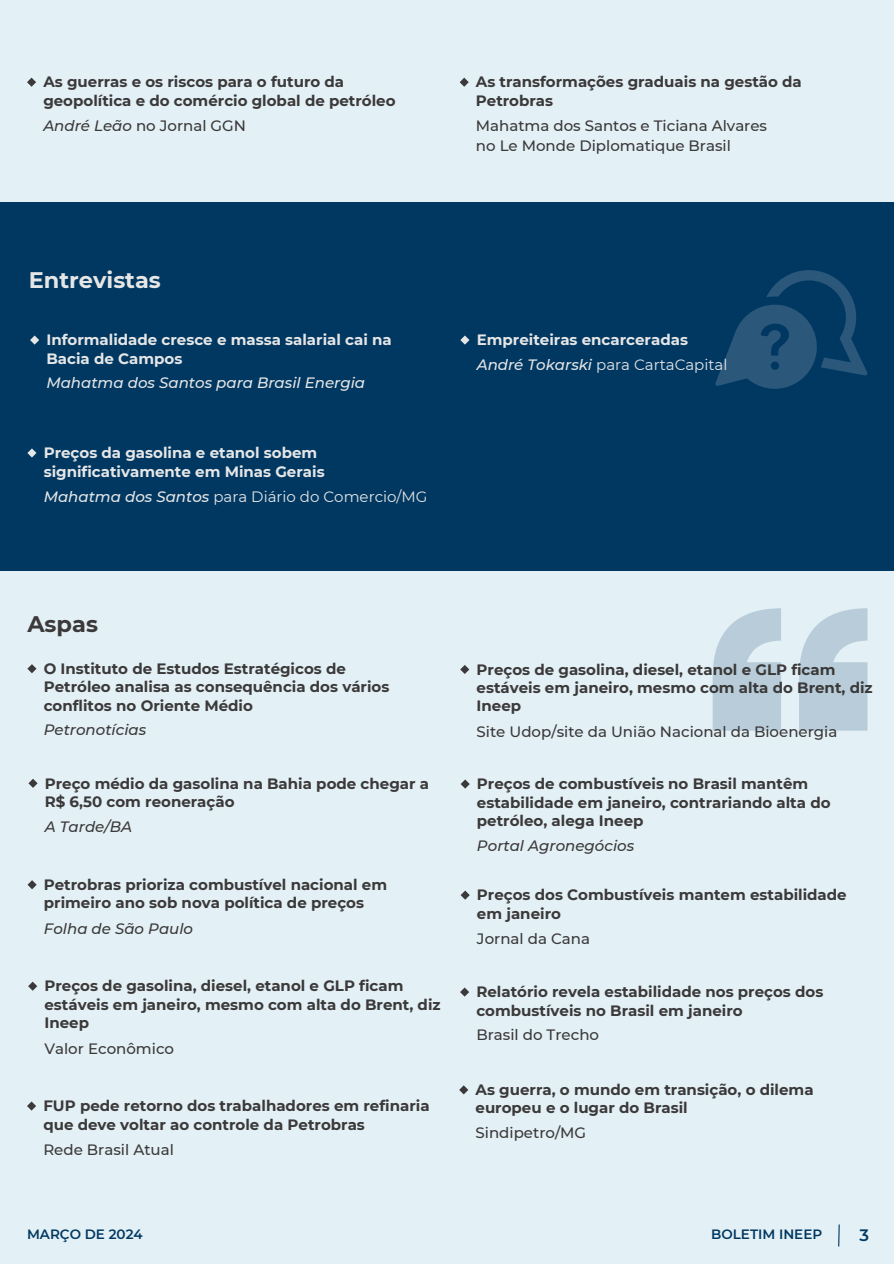
<style>
.page{position:relative;width:894px;height:1264px;background:#fff}
.page>*{position:absolute;margin:0;border:0;box-sizing:border-box;transform-origin:0 0}
.t1{font:700 22.5px "Montserrat";color:#e6e6e6}
.t2{font:700 22.5px "Montserrat";color:#3b3939}
.t3{font:600 16.5px "Montserrat";color:#003862}
.t4{font:700 15px/18.3px "Montserrat";color:#3b3939}
.t5{font:500 15px/20.7px "Montserrat";color:#3b3939}
.t6{font:700 15px/18.3px "Montserrat";color:#e6e6e6}
.t7{font:italic 500 15px "Montserrat";color:#3b3939}
.t8{font:15px "Montserrat";color:#e6e6e6}
.t9{font:italic 500 15px "Montserrat";color:#e6e6e6}
.t10{font:600 13.5px "Montserrat";color:#003862}
.s1{font-style:italic}
.s2{font-weight:500;font-style:italic}
.s3{font-weight:400}
</style>
<div class="page">
<div style="left:0;top:0;width:893px;height:1263px;background:#e3f0f5"></div>
<svg style="left:838px;top:1224px;width:2px;height:23px"></svg>
<svg style="left:27px;top:78px;width:9px;height:9px"></svg>
<svg style="left:459px;top:78px;width:9px;height:9px"></svg>
<svg style="left:27px;top:664px;width:9px;height:9px"></svg>
<svg style="left:712px;top:608px;width:155px;height:122px"></svg>
<svg style="left:28px;top:880px;width:9px;height:9px"></svg>
<svg style="left:28px;top:779px;width:10px;height:8px"></svg>
<svg style="left:27px;top:1101px;width:9px;height:9px"></svg>
<svg style="left:460px;top:779px;width:9px;height:9px"></svg>
<svg style="left:460px;top:890px;width:9px;height:9px"></svg>
<svg style="left:460px;top:665px;width:9px;height:9px"></svg>
<svg style="left:460px;top:987px;width:9px;height:9px"></svg>
<div style="left:0;top:203px;width:893px;height:368px;background:#003862"></div>
<svg style="left:27px;top:448px;width:9px;height:9px"></svg>
<svg style="left:30px;top:335px;width:9px;height:9px"></svg>
<svg style="left:715px;top:270px;width:152px;height:119px"></svg>
<svg style="left:460px;top:335px;width:9px;height:9px"></svg>
<svg style="left:28px;top:981px;width:9px;height:9px"></svg>
<svg style="left:459px;top:1085px;width:9px;height:9px"></svg>
<p class="t4" style="left:43px;top:73px;width:353px">As guerras e os riscos para o futuro da geopolítica e do comércio global de petróleo</p>
<p class="t5" style="left:43px;top:115px;width:204px"><span class="s1">André Leão</span> no Jornal GGN</p>
<p class="t4" style="left:475px;top:73px;width:327px">As transformações graduais na gestão da<br>Petrobras</p>
<p class="t5" style="left:475px;top:115px;width:293px">Mahatma dos Santos e Ticiana Alvares no Le Monde Diplomatique Brasil</p>
<h1 class="t1" style="left:29px;top:266px;width:134px">Entrevistas</h1>
<p class="t6" style="left:46px;top:331px;width:347px">Informalidade cresce e massa salarial cai na<br>Bacia de Campos</p>
<p class="t9" style="left:46px;top:373px;width:320px">Mahatma dos Santos para Brasil Energia</p>
<p class="t6" style="left:44px;top:443px;width:282px">Preços da gasolina e etanol sobem significativamente em Minas Gerais</p>
<p class="t8" style="left:44px;top:487px;width:385px"><span class="s2">Mahatma dos Santos</span> para Diário do Comercio/MG</p>
<p class="t6" style="left:476px;top:328px;width:252px;line-height:24.3px">Empreiteiras encarceradas<br><span class="s2">André Tokarski</span> <span class="s3">para CartaCapital</span></p>
<h1 class="t2" style="left:27px;top:610px;width:72px">Aspas</h1>
<p class="t4" style="left:44px;top:659px;width:347px">O Instituto de Estudos Estratégicos de<br>Petróleo analisa as consequência dos vários conflitos no Oriente Médio</p>
<p class="t7" style="left:44px;top:721px;width:104px">Petronotícias</p>
<p class="t4" style="left:45px;top:774px;width:385px">Preço médio da gasolina na Bahia pode chegar a<br>R$ 6,50 com reoneração</p>
<p class="t7" style="left:45px;top:817px;width:89px">A Tarde/BA</p>
<p class="t4" style="left:44px;top:875px;width:345px">Petrobras prioriza combustível nacional em primeiro ano sob nova política de preços</p>
<p class="t7" style="left:44px;top:919px;width:151px">Folha de São Paulo</p>
<p class="t4" style="left:44px;top:976px;width:397px">Preços de gasolina, diesel, etanol e GLP ficam estáveis em janeiro, mesmo com alta do Brent, diz<br>Ineep</p>
<p class="t5" style="left:44px;top:1037px;width:131px">Valor Econômico</p>
<p class="t4" style="left:43px;top:1096px;width:388px">FUP pede retorno dos trabalhadores em refinaria que deve voltar ao controle da Petrobras</p>
<p class="t5" style="left:43px;top:1139px;width:132px">Rede Brasil Atual</p>
<p class="t4" style="left:476px;top:660px;width:397px">Preços de gasolina, diesel, etanol e GLP ficam estáveis em janeiro, mesmo com alta do Brent, diz<br>Ineep</p>
<p class="t5" style="left:476px;top:721px;width:362px">Site Udop/site da União Nacional da Bioenergia</p>
<p class="t4" style="left:477px;top:774px;width:355px">Preços de combustíveis no Brasil mantêm estabilidade em janeiro, contrariando alta do petróleo, alega Ineep</p>
<p class="t7" style="left:477px;top:836px;width:159px">Portal Agronegócios</p>
<p class="t4" style="left:477px;top:885px;width:371px">Preços dos Combustíveis mantem estabilidade em janeiro</p>
<p class="t5" style="left:477px;top:928px;width:115px">Jornal da Cana</p>
<p class="t4" style="left:476px;top:982px;width:348px">Relatório revela estabilidade nos preços dos combustíveis no Brasil em janeiro</p>
<p class="t5" style="left:476px;top:1024px;width:124px">Brasil do Trecho</p>
<p class="t4" style="left:475px;top:1080px;width:339px">As guerra, o mundo em transição, o dilema europeu e o lugar do Brasil</p>
<p class="t5" style="left:475px;top:1122px;width:112px">Sindipetro/MG</p>
<p class="t10" style="left:27px;top:1225px;width:117px">MARÇO DE 2024</p>
<p class="t10" style="left:711px;top:1225px;width:112px">BOLETIM INEEP</p>
<p class="t3" style="left:859px;top:1225px;width:11px">3</p>
</div>
